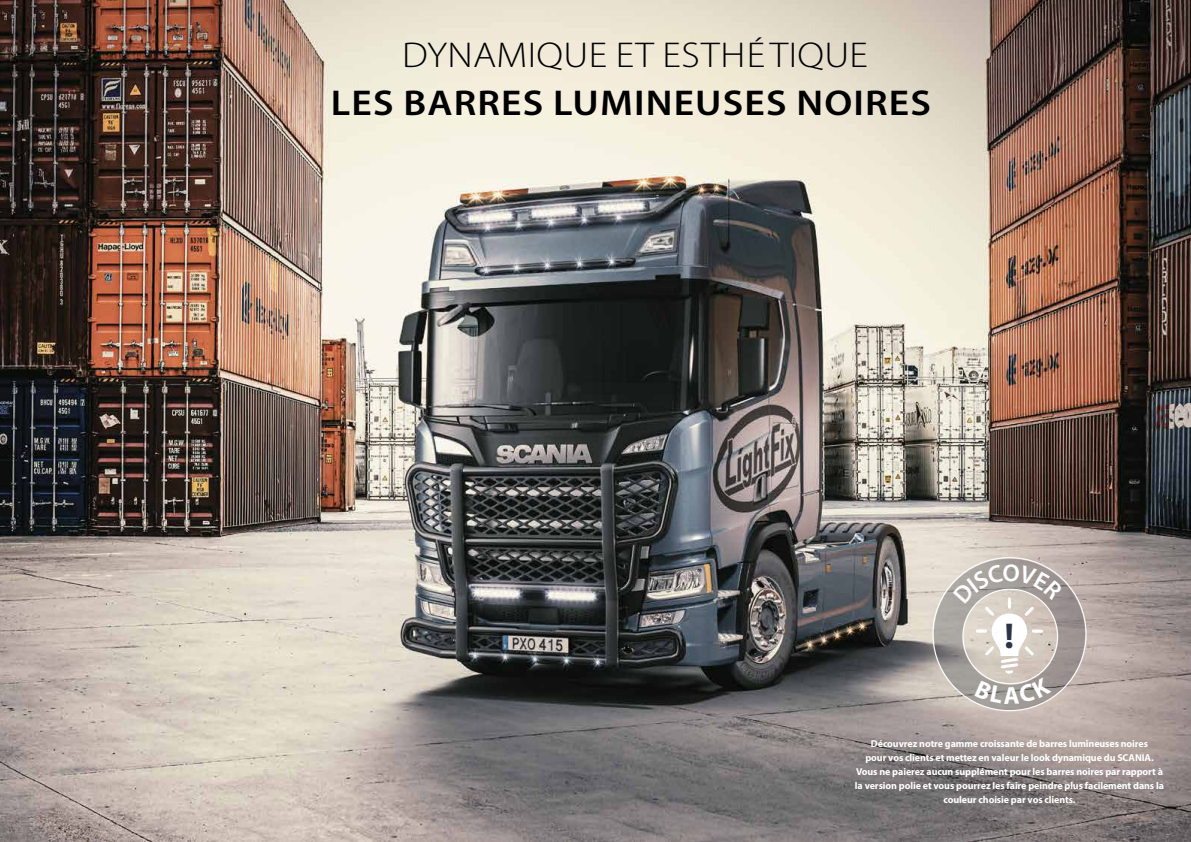
<style>
.page{position:relative;width:1191px;height:842px;background:#fff}
.page>*{position:absolute;margin:0;border:0;box-sizing:border-box;transform-origin:0 0}
.t1{font:600 36px "Myriad Pro";letter-spacing:.03em;color:#000;scale:1.1 1}
.t2{font:300 36px "Myriad Pro";letter-spacing:.01em;color:#000;scale:1.1 1}
.t3{font:700 36px "Myriad Pro";color:#2c3446}
.t4{font:700 10px/14px "Myriad Pro";letter-spacing:-.01em;color:#fff;text-align:center}
</style>
<div class="page">
<img style="left:0;top:0;width:1191px;height:842px">
<svg style="left:931px;top:556px;width:156px;height:156px;background:#bfb7b2"></svg>
<h1 class="t2" style="left:402px;top:33px;width:425px">DYNAMIQUE ET ESTHÉTIQUE</h1>
<h1 class="t1" style="left:331px;top:80px;width:547px">LES BARRES LUMINEUSES NOIRES</h1>
<h1 class="t3" style="left:1004px;top:613px;width:11px">!</h1>
<p class="t4" style="left:855px;top:737px;width:310px">Découvrez notre gamme croissante de barres lumineuses noires<br>pour vos clients et mettez en valeur le look dynamique du SCANIA.<br>Vous ne paierez aucun supplément pour les barres noires par rapport à la version polie et vous pourrez les faire peindre plus facilement dans la couleur choisie par vos clients.</p>
</div>
